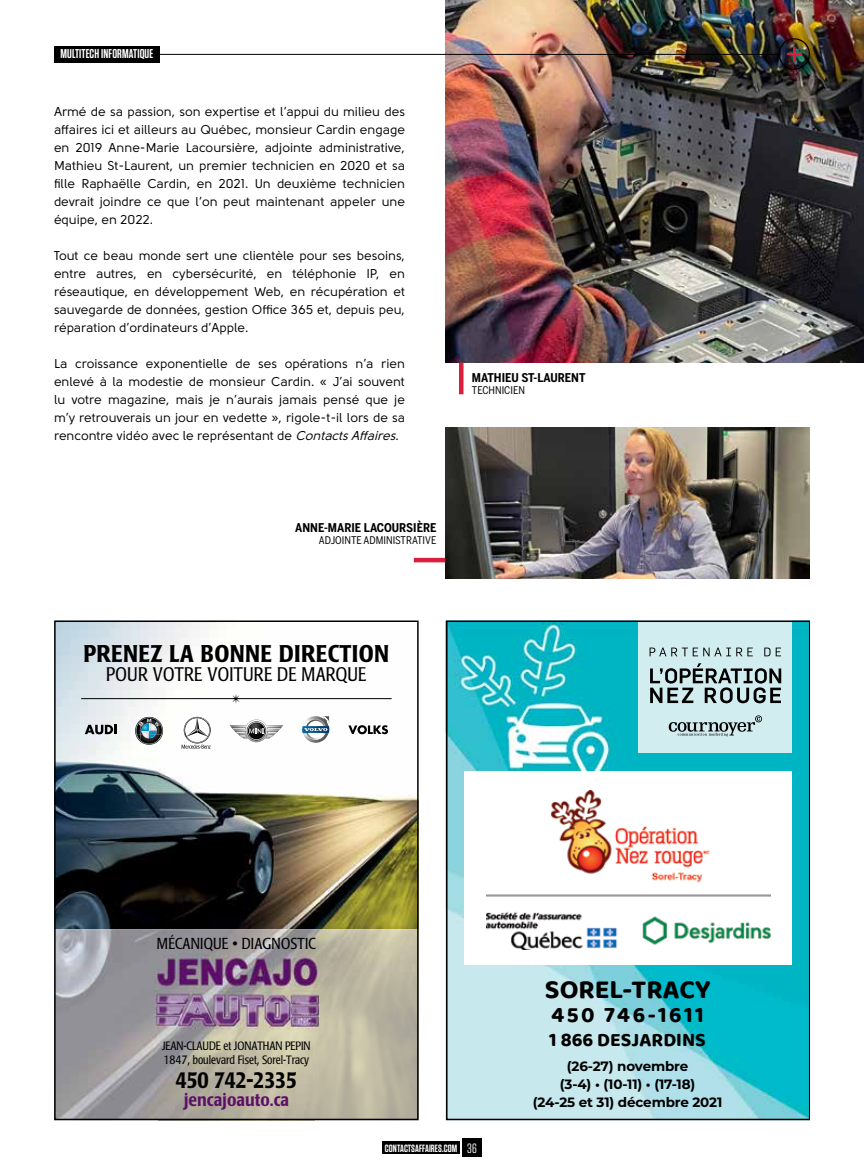
<style>
.page{position:relative;width:864px;height:1175px;background:#fff}
.page>*{position:absolute;margin:0;border:0;box-sizing:border-box;transform-origin:0 0}
.t1{font:700 27px "Baloo 2";color:#000}
.t2{font:500 condensed 24px "Poppl Laudatio";letter-spacing:.015em;color:#000}
.t3{font:500 condensed 22.5px "Poppl Laudatio";letter-spacing:-.015em;color:#000}
.t4{font:700 22.5px "Baloo 2";letter-spacing:.11em;color:#000}
.t5{font:300 condensed 19.5px "Poppl Laudatio";letter-spacing:.015em;color:#000}
.t6{font:700 19.5px "Baloo 2";color:#000}
.t7{font:500 condensed 18px "Poppl Laudatio";color:#5d0f68}
.t8{font:300 condensed 15.75px "Poppl Laudatio";letter-spacing:.015em;color:#000}
.t9{font:700 13.5px/18px "Montserrat";letter-spacing:-.01em;color:#000;text-align:center}
.t10{font:12.75px/18px "Solomon Sans Normal";color:#000;text-align:justify}
.t11{font:600 12.75px "Tungsten";letter-spacing:.01em;color:#fff}
.t12{font:300 condensed 12px/14.7px "Poppl Laudatio";color:#000}
.t13{font:700 12px "Benton Sans Cond";color:#000}
.t14{font:10.5px "Benton Sans Cond";color:#000}
.t15{font:600 10.5px "Tungsten";letter-spacing:.01em;color:#fff}
.s1{font-style:italic}
.s2{font-weight:400;font-size:13.5px}
</style>
<div class="page">
<div style="left:382px;top:1141px;width:78px;height:13px;background:#000"></div>
<div style="left:463px;top:1138px;width:19px;height:19px;background:#000"></div>
<img style="left:446px;top:0;width:418px;height:363px">
<hr style="left:54px;top:54px;width:724px;height:1px;background:#000">
<div style="left:779px;top:38px;width:31px;height:32px;border:1px solid #000;border-radius:50%"></div>
<svg style="left:787px;top:47px;width:15px;height:14px"></svg>
<img style="left:57px;top:623px;width:359px;height:306px">
<img style="left:57px;top:929px;width:101px;height:188px">
<img style="left:158px;top:929px;width:258px;height:47px">
<img style="left:158px;top:1028px;width:157px;height:89px">
<img style="left:155px;top:953px;width:164px;height:75px">
<hr style="left:81px;top:698px;width:311px;height:1px;background:#000">
<div style="left:136px;top:717px;width:27px;height:27px;border:1px solid #000;border-radius:50%"></div>
<svg style="left:136px;top:717px;width:26px;height:25px"></svg>
<svg style="left:182px;top:717px;width:29px;height:31px"></svg>
<svg style="left:348px;top:725px;width:40px;height:9px"></svg>
<svg style="left:230px;top:719px;width:53px;height:23px"></svg>
<svg style="left:85px;top:725px;width:32px;height:9px"></svg>
<svg style="left:302px;top:716px;width:28px;height:26px"></svg>
<div style="left:54px;top:620px;width:365px;height:500px;border:2px solid #000"></div>
<img style="left:445px;top:620px;width:362px;height:500px">
<div style="left:639px;top:623px;width:153px;height:129px;background:#d2edf0"></div>
<div style="left:465px;top:771px;width:327px;height:193px;background:#fff"></div>
<div style="left:446px;top:620px;width:364px;height:500px;border:2px solid #000"></div>
<svg style="left:650px;top:663px;width:131px;height:40px;background:#8d9fa1"></svg>
<svg style="left:650px;top:647px;width:103px;height:9px"></svg>
<svg style="left:764px;top:647px;width:17px;height:9px"></svg>
<img style="left:486px;top:790px;width:284px;height:160px">
<svg style="left:669px;top:715px;width:93px;height:21px;background:#a4b9bc"></svg>
<img style="left:446px;top:428px;width:364px;height:150px">
<div style="left:54px;top:46px;width:106px;height:16px;background:#000"></div>
<div style="left:459px;top:363px;width:5px;height:31px;background:#da1f3d"></div>
<hr style="left:414px;top:558px;width:31px;height:4px;background:#da1f3d">
<svg style="left:232px;top:694px;width:9px;height:9px"></svg>
<p class="t11" style="left:61px;top:47px;width:94px">MULTITECH INFORMATIQUE</p>
<p class="t10" style="left:54px;top:103px;width:353px">Armé de sa passion, son expertise et l’appui du milieu des affaires ici et ailleurs au Québec, monsieur Cardin engage en 2019 Anne-Marie Lacoursière, adjointe administrative, Mathieu St-Laurent, un premier technicien en 2020 et sa fille Raphaëlle Cardin, en 2021. Un deuxième technicien devrait joindre ce que l’on peut maintenant appeler une équipe, en 2022.</p>
<p class="t10" style="left:54px;top:247px;width:353px">Tout ce beau monde sert une clientèle pour ses besoins, entre autres, en cybersécurité, en téléphonie IP, en réseautique, en développement Web, en récupération et sauvegarde de données, gestion Office 365 et, depuis peu, réparation d’ordinateurs d’Apple.</p>
<p class="t10" style="left:54px;top:355px;width:353px">La croissance exponentielle de ses opérations n’a rien enlevé à la modestie de monsieur Cardin. « J’ai souvent lu votre magazine, mais je n’aurais jamais pensé que je m’y retrouverais un jour en vedette », rigole-t-il lors de sa rencontre vidéo avec le représentant de <span class="s1">ContactsAffaires</span>.</p>
<p class="t13" style="left:295px;top:520px;width:143px">ANNE-MARIE LACOURSIÈRE</p>
<p class="t14" style="left:319px;top:534px;width:119px">ADJOINTE ADMINISTRATIVE</p>
<p class="t13" style="left:472px;top:370px;width:115px">MATHIEU ST-LAURENT</p>
<p class="t14" style="left:472px;top:384px;width:55px">TECHNICIEN</p>
<h2 class="t2" style="left:84px;top:639px;width:307px">PRENEZ LA BONNE DIRECTION</h2>
<h3 class="t5" style="left:106px;top:663px;width:262px">POUR VOTRE VOITURE DE MARQUE</h3>
<p class="t8" style="left:157px;top:934px;width:160px">MÉCANIQUE • DIAGNOSTIC</p>
<p class="t12" style="left:162px;top:1038px;width:150px">JEAN-CLAUDE et JONATHAN PEPIN<br>1847, boulevard Fiset, Sorel-Tracy</p>
<h3 class="t3" style="left:176px;top:1067px;width:123px">450 742-2335</h3>
<h3 class="t7" style="left:184px;top:1089px;width:107px">jencajoauto.ca</h3>
<h1 class="t1" style="left:545px;top:973px;width:167px">SOREL-TRACY</h1>
<h3 class="t4" style="left:551px;top:1001px;width:154px">450 746-1611</h3>
<h3 class="t6" style="left:549px;top:1028px;width:158px">1 866 DESJARDINS</h3>
<p class="t9" style="left:533px;top:1056px;width:191px">(26-27) novembre<br>(3-4) • (10-11) • (17-18)<br>(24-25 et 31) décembre 2021</p>
<p class="t15" style="left:385px;top:1142px;width:93px">CONTACTSAFFAIRES.COM <span class="s2">36</span></p>
</div>
